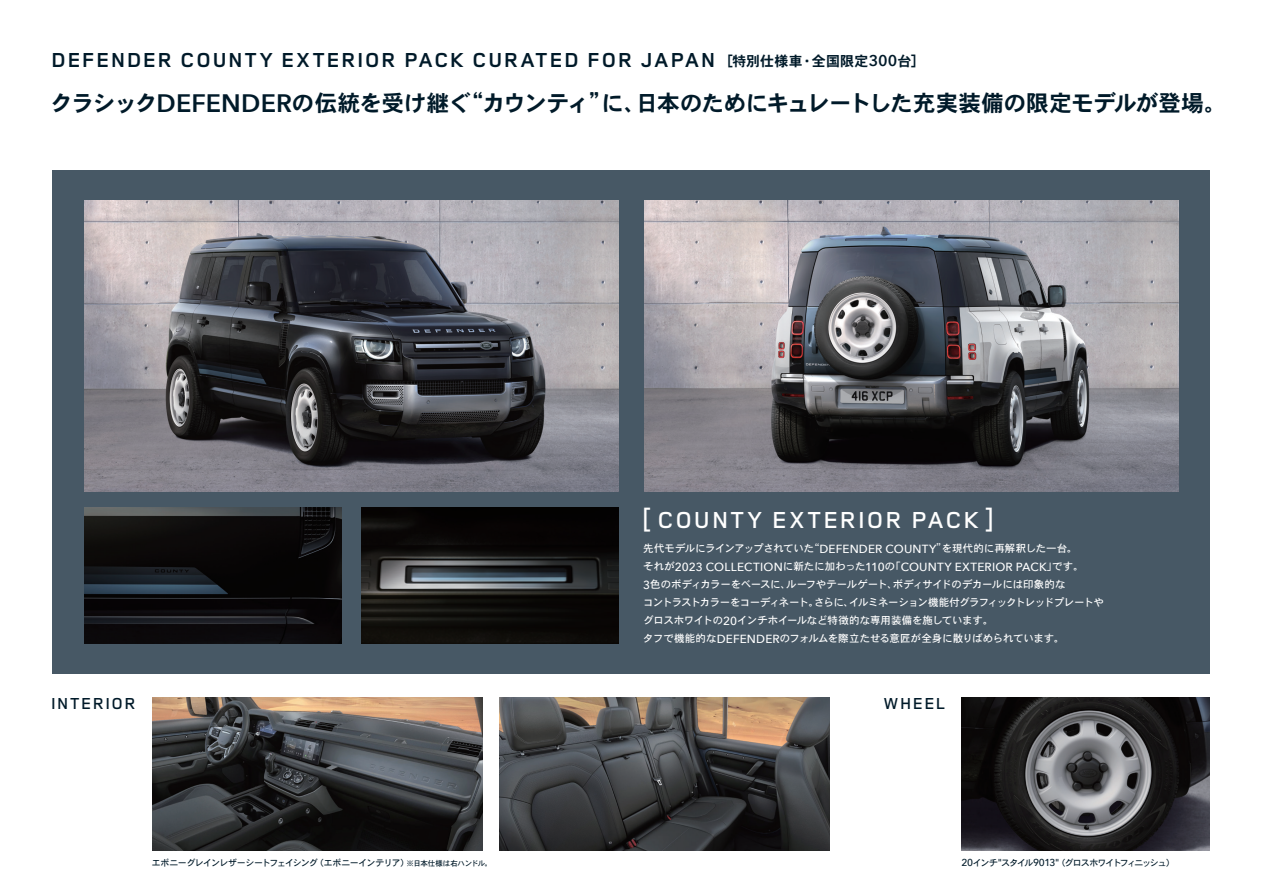
<style>
.page{position:relative;width:1263px;height:893px;background:#fff}
.page>*{position:absolute;margin:0;border:0;box-sizing:border-box;transform-origin:0 0}
.t1{font:600 24px "Land Rover Wide";color:#fff}
.t2{font:22.5px "DFPHS Gothic CID W7";letter-spacing:-.025em;color:#001a29}
.t3{font:700 21px "Land Rover Wide";color:#001a29}
.t4{font:600 16.5px "Land Rover Wide";letter-spacing:.005em;color:#001a29}
.t5{font:500 11.7px "Avenir Next";letter-spacing:.02em;color:#fff}
.t6{font:10.5px/18px "DFPHS Gothic CID W5";letter-spacing:-.035em;color:#fff}
.t7{font:9px "DFPHS Gothic CID W5";letter-spacing:-.09em;color:#001a29}
.t8{font:9px "DFPHS Gothic CID W5";letter-spacing:-.115em;color:#001a29}
.s1{font-family:"DFPHS Gothic CID W7";font-weight:400;font-size:13.95px}
.s2{font-family:"Avenir Next";font-weight:600;font-size:15.6px}
.s3{font-family:"Avenir Next";font-weight:600;font-size:25.2px}
.s4{font-family:"Avenir Next";font-weight:500;font-size:11.7px}
.s5{font-family:"DFPHS Gothic CID W5";font-weight:400;font-size:10.5px}
.s6{font-size:7.5px}
.s7{font-family:"Avenir Next";font-weight:500;font-size:10.05px}
</style>
<div class="page">
<div style="left:53px;top:170px;width:1157px;height:503px;background:#475865"></div>
<img style="left:85px;top:200px;width:534px;height:292px">
<img style="left:85px;top:507px;width:256px;height:136px">
<img style="left:362px;top:507px;width:257px;height:136px">
<img style="left:644px;top:200px;width:534px;height:292px">
<img style="left:961px;top:697px;width:249px;height:153px">
<img style="left:500px;top:697px;width:330px;height:153px">
<img style="left:153px;top:697px;width:330px;height:153px">
<h3 class="t3" style="left:50px;top:46px;width:876px">DEFENDER COUNTY EXTERIOR PACK CURATED FOR JAPAN <span class="s1">［特別仕様車・全国限定</span><span class="s2">300</span><span class="s1">台］</span></h3>
<h2 class="t2" style="left:51px;top:91px;width:1177px">クラシック<span class="s3">DEFENDER</span>の伝統を受け継ぐ“カウンティ”に、日本のためにキュレートした充実装備の限定モデルが登場。</h2>
<h1 class="t1" style="left:642px;top:503px;width:354px">[ COUNTY EXTERIOR PACK ]</h1>
<p class="t6" style="left:643px;top:539px;width:436px">先代モデルにラインアップされていた“<span class="s4">DEFENDER COUNTY</span>”を現代的に再解釈した一台。</p>
<p class="t5" style="left:643px;top:557px;width:442px"><span class="s5">それが</span>2023 COLLECTION<span class="s5">に新たに加わった</span>110<span class="s5">の「</span>COUNTY EXTERIOR PACK<span class="s5">」です。</span></p>
<p class="t6" style="left:643px;top:575px;width:462px"><span class="s4">3</span>色のボディカラーをベースに、ルーフやテールゲート、ボディサイドのデカールには印象的な<br>コントラストカラーをコーディネート。さらに、イルミネーション機能付グラフィックトレッドプレートやグロスホワイトの<span class="s4">20</span>インチホイールなど特徴的な専用装備を施しています。<br>タフで機能的な<span class="s4">DEFENDER</span>のフォルムを際立たせる意匠が全身に散りばめられています。</p>
<h3 class="t4" style="left:50px;top:692px;width:87px">INTERIOR</h3>
<h3 class="t4" style="left:883px;top:692px;width:64px">WHEEL</h3>
<p class="t7" style="left:152px;top:858px;width:342px">エボニーグレインレザーシートフェイシング（エボニーインテリア）<span class="s6">※日本仕様は右ハンドル。</span></p>
<p class="t8" style="left:961px;top:858px;width:215px"><span class="s7">20</span>インチ<span class="s7">"</span>スタイル<span class="s7">9013"</span>（グロスホワイトフィニッシュ）</p>
</div>
